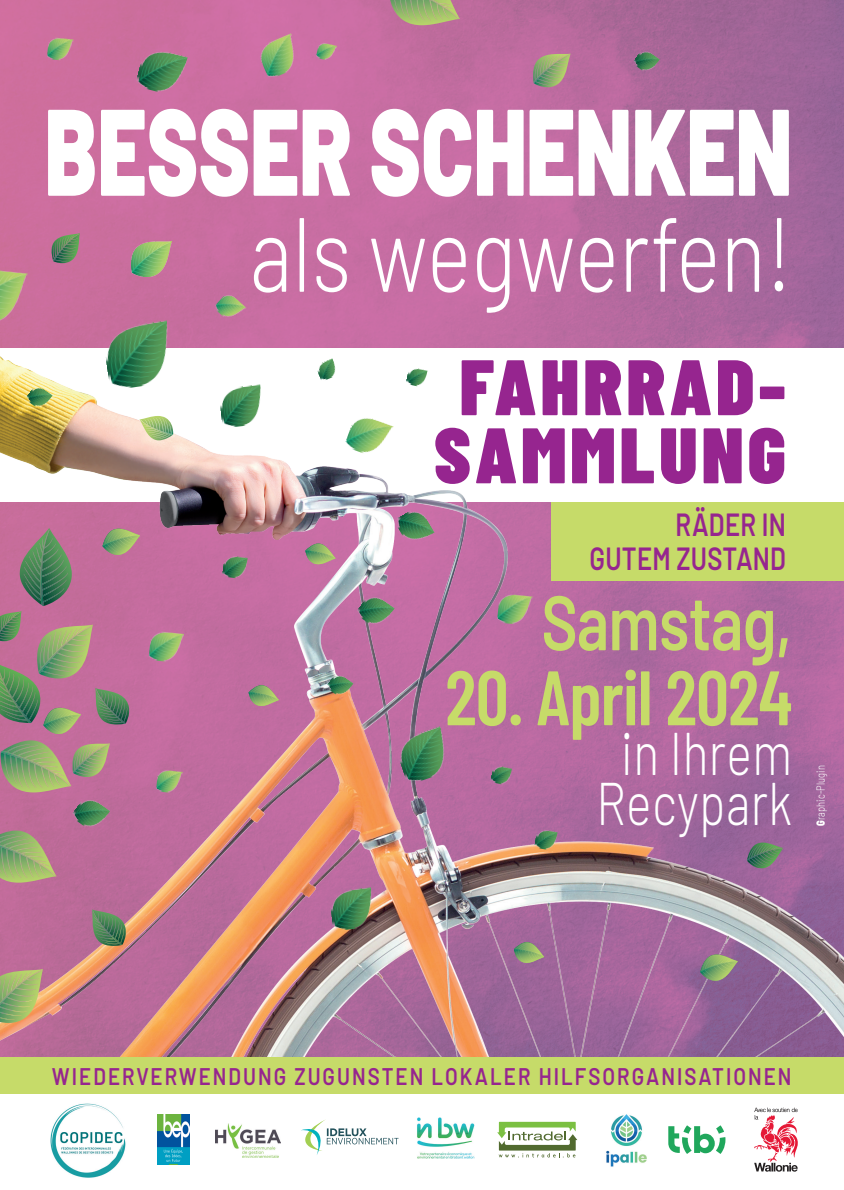
<style>
.page{position:relative;width:844px;height:1190px;background:#fff}
.page>*{position:absolute;margin:0;border:0;box-sizing:border-box;transform-origin:0 0}
.t1{font:900 122.8px "Barlow";color:#fff;scale:.7 1}
.t2{font:300 105.3px "Barlow";color:#fff;scale:.8 1}
.t3{font:900 78.5px/68.1px "Barlow Condensed";letter-spacing:.05em;color:#96258f;text-align:center}
.t4{font:600 77px "Barlow Condensed";letter-spacing:-.01em;color:#c6db69;scale:.95 1}
.t5{font:600 77px "Barlow";letter-spacing:-.01em;color:#c6db69;scale:.8 1}
.t6{font:300 60px/50px "Barlow";letter-spacing:.01em;color:#fff;text-align:center;scale:.8 1}
.t7{font:600 32px/34px "Barlow";letter-spacing:.01em;color:#96258f;text-align:right;scale:.8 1}
.t8{font:600 24px "Barlow";letter-spacing:.1em;color:#96258f;scale:.85 1}
.t9{font:300 11.6px "Barlow";letter-spacing:.01em;color:#fff;scale:.8 1}
.s1{font-weight:900}
</style>
<div class="page">
<img style="left:0;top:0;width:843px;height:302px">
<img style="left:0;top:302px;width:843px;height:755px">
<img style="left:0;top:270px;width:28px;height:57px">
<img style="left:156px;top:769px;width:27px;height:25px">
<img style="left:47px;top:37px;width:26px;height:24px">
<img style="left:218px;top:384px;width:46px;height:44px">
<img style="left:222px;top:555px;width:26px;height:24px">
<img style="left:316px;top:42px;width:21px;height:20px">
<img style="left:101px;top:321px;width:74px;height:70px">
<img style="left:134px;top:46px;width:54px;height:51px">
<div style="left:550px;top:502px;width:293px;height:78px;background:#c6db69"></div>
<svg style="left:497px;top:1122px;width:80px;height:36px"></svg>
<svg style="left:668px;top:1125px;width:57px;height:29px"></svg>
<svg style="left:301px;top:1119px;width:97px;height:36px"></svg>
<img style="left:606px;top:1114px;width:41px;height:53px">
<svg style="left:754px;top:1108px;width:43px;height:64px"></svg>
<img style="left:157px;top:1114px;width:33px;height:51px">
<img style="left:50px;top:1103px;width:76px;height:75px">
<img style="left:215px;top:1123px;width:65px;height:34px">
<img style="left:417px;top:1117px;width:57px;height:42px">
<img style="left:131px;top:241px;width:40px;height:36px">
<img style="left:344px;top:413px;width:49px;height:47px">
<img style="left:25px;top:383px;width:28px;height:28px">
<img style="left:631px;top:47px;width:28px;height:28px">
<img style="left:315px;top:358px;width:24px;height:24px">
<svg style="left:0;top:542px;width:5px;height:40px"></svg>
<svg style="left:20px;top:529px;width:52px;height:76px;background:#797b71"></svg>
<img style="left:40px;top:530px;width:9px;height:76px">
<svg style="left:0;top:611px;width:129px;height:181px;background:#a67e87"></svg>
<img style="left:1px;top:751px;width:69px;height:35px">
<img style="left:49px;top:770px;width:16px;height:11px">
<img style="left:50px;top:709px;width:14px;height:22px">
<svg style="left:746px;top:844px;width:37px;height:23px"></svg>
<svg style="left:0;top:967px;width:43px;height:56px"></svg>
<img style="left:0;top:970px;width:42px;height:45px">
<svg style="left:532px;top:54px;width:38px;height:31px"></svg>
<img style="left:533px;top:54px;width:37px;height:29px">
<svg style="left:92px;top:909px;width:33px;height:37px"></svg>
<svg style="left:51px;top:233px;width:29px;height:28px"></svg>
<img style="left:53px;top:234px;width:26px;height:27px">
<svg style="left:139px;top:418px;width:35px;height:22px"></svg>
<svg style="left:0;top:831px;width:56px;height:52px"></svg>
<img style="left:0;top:842px;width:54px;height:1px">
<img style="left:0;top:843px;width:55px;height:33px">
<img style="left:34px;top:860px;width:16px;height:12px">
<svg style="left:389px;top:0;width:71px;height:25px"></svg>
<img style="left:407px;top:0;width:51px;height:18px">
<img style="left:437px;top:3px;width:16px;height:11px">
<svg style="left:103px;top:529px;width:37px;height:27px"></svg>
<img style="left:103px;top:536px;width:36px;height:10px">
<img style="left:109px;top:530px;width:14px;height:22px">
<svg style="left:305px;top:544px;width:31px;height:22px"></svg>
<img style="left:305px;top:550px;width:30px;height:8px">
<img style="left:311px;top:546px;width:13px;height:17px">
<svg style="left:514px;top:942px;width:30px;height:23px"></svg>
<img style="left:514px;top:949px;width:29px;height:8px">
<img style="left:520px;top:944px;width:13px;height:17px">
<svg style="left:249px;top:685px;width:30px;height:23px"></svg>
<img style="left:249px;top:692px;width:29px;height:8px">
<img style="left:255px;top:687px;width:12px;height:17px">
<svg style="left:700px;top:955px;width:37px;height:27px"></svg>
<img style="left:700px;top:961px;width:37px;height:11px">
<img style="left:707px;top:956px;width:14px;height:22px">
<img style="left:405px;top:367px;width:22px;height:21px">
<img style="left:393px;top:505px;width:41px;height:42px">
<img style="left:329px;top:887px;width:46px;height:44px">
<img style="left:325px;top:671px;width:28px;height:28px">
<img style="left:148px;top:631px;width:36px;height:32px">
<img style="left:354px;top:591px;width:40px;height:40px">
<img style="left:70px;top:794px;width:40px;height:39px">
<div style="left:0;top:1057px;width:843px;height:36px;background:#c6db69"></div>
<img style="left:497px;top:593px;width:35px;height:33px">
<img style="left:256px;top:33px;width:48px;height:47px">
<img style="left:213px;top:291px;width:33px;height:33px">
<img style="left:533px;top:828px;width:24px;height:23px">
<img style="left:393px;top:726px;width:61px;height:59px">
<img style="left:489px;top:765px;width:23px;height:21px">
<h1 class="t1" style="left:45px;top:59px;width:1069px">BESSER SCHENKEN</h1>
<h2 class="t2" style="left:249px;top:178px;width:679px">als wegwerfen!</h2>
<h3 class="t3" style="left:434px;top:350px;width:353px">FAHRRAD-<br>SAMMLUNG</h3>
<h3 class="t7" style="left:589px;top:505px;width:247px">RÄDER IN<br>GUTEM ZUSTAND</h3>
<h3 class="t5" style="left:541px;top:566px;width:315px">Samstag,</h3>
<h3 class="t4" style="left:445px;top:643px;width:366px">20. April 2024</h3>
<h3 class="t6" style="left:596px;top:724px;width:246px">in Ihrem<br>Recypark</h3>
<p class="t9" style="left:812px;top:826px;width:77px;rotate:-90deg"><span class="s1">G</span>raphic-Plugin</p>
<p class="t8" style="left:52px;top:1059px;width:871px">WIEDERVERWENDUNG ZUGUNSTEN LOKALER HILFSORGANISATIONEN</p>
</div>
